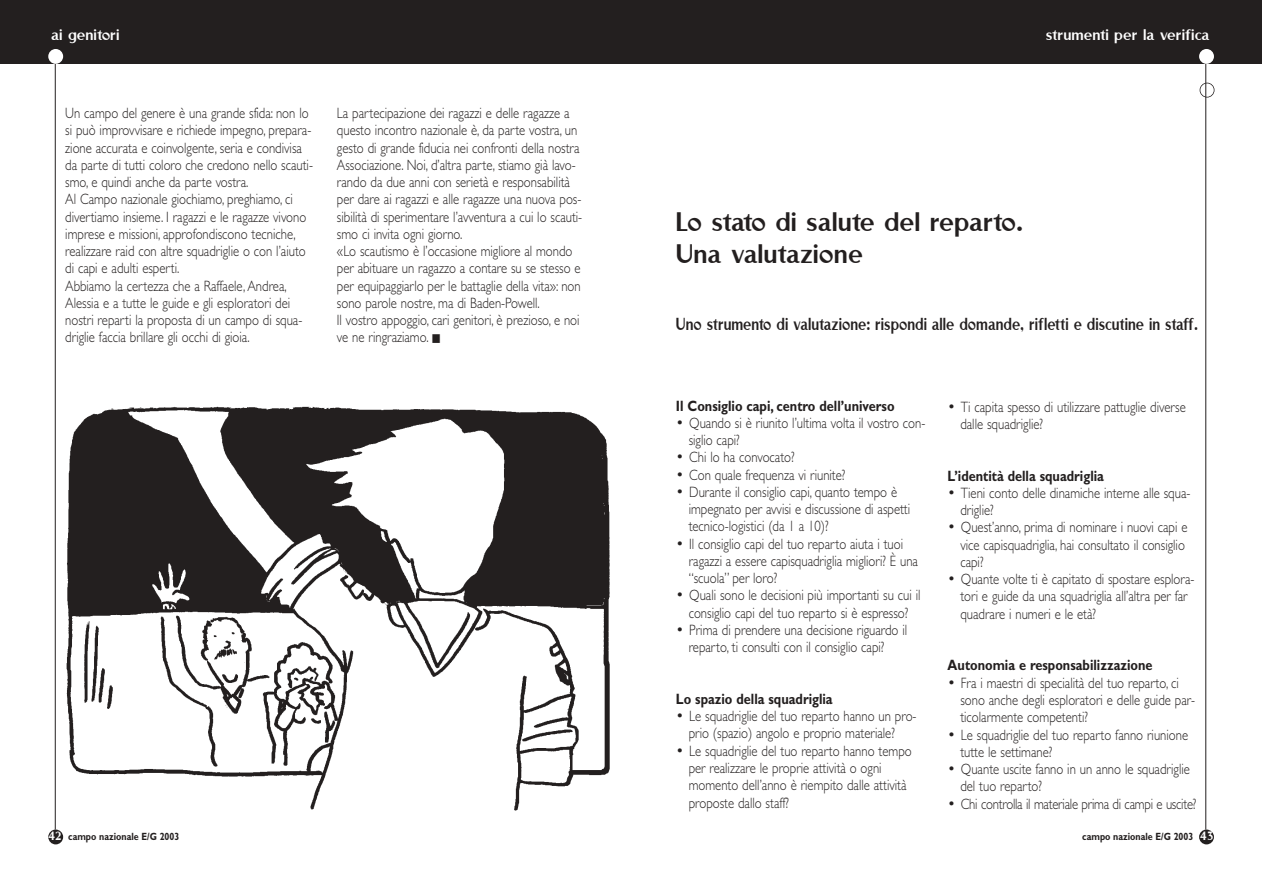
<style>
.page{position:relative;width:1263px;height:893px;background:#fff}
.page>*{position:absolute;margin:0;border:0;box-sizing:border-box;transform-origin:0 0}
.t1{font:30px/32.2px "Rubino Sans ICG Fill";color:#231f1f}
.t2{font:19.5px "Rubino Sans ICG Fill";color:#231f1f;scale:.85 1}
.t3{font:17.25px "Rubino Sans ICG Fill";color:#fff}
.t4{font:300 15px/17.2px "Gill Sans";color:#231f1f;scale:.85 1}
.t5{font:700 15px "Gill Sans";color:#231f1f;scale:.85 1}
.t6{font:300 15px "Gill Sans";letter-spacing:-.02em;color:#231f1f;scale:.85 1}
.t7{font:13.5px "Rubino Sans ICG Fill";color:#fff}
.t8{font:700 10.5px "Gill Sans";color:#231f1f;scale:.85 1}
.s1{font-family:"Rubino Sans ICG Fill";font-weight:400;font-size:13.5px;color:#fff}
.s2{font-size:16.5px}
</style>
<div class="page">
<div style="left:1200px;top:83px;width:15px;height:15px;border:2px solid #231f1f;border-radius:50%"></div>
<div style="left:631px;top:0;width:631px;height:64px;background:#231f1f"></div>
<hr style="left:1206px;top:62px;width:1px;height:767px;background:#231f1f">
<div style="left:1199px;top:829px;width:15px;height:15px;background:#231f1f;border-radius:50%"></div>
<div style="left:1199px;top:49px;width:15px;height:15px;background:#fff;border-radius:50%"></div>
<div style="left:0;top:0;width:631px;height:64px;background:#231f1f"></div>
<hr style="left:55px;top:62px;width:1px;height:767px;background:#231f1f">
<div style="left:48px;top:829px;width:15px;height:15px;background:#231f1f;border-radius:50%"></div>
<div style="left:48px;top:49px;width:15px;height:15px;background:#fff;border-radius:50%"></div>
<img style="left:66px;top:406px;width:544px;height:405px">
<p class="t3" style="left:51px;top:28px;width:70px">ai genitori</p>
<p class="t4" style="left:65px;top:106px;width:293px">Un campo del genere è una grande sfida: non lo si può improvvisare e richiede impegno, prepara&shy;zione accurata e coinvolgente, seria e condivisa da parte di tutti coloro che credono nello scauti&shy;smo, e quindi anche da parte vostra.<br>Al Campo nazionale giochiamo, preghiamo, ci divertiamo insieme. I ragazzi e le ragazze vivono imprese e missioni, approfondiscono tecniche, realizzare raid con altre squadriglie o con l’aiuto di capi e adulti esperti.<br>Abbiamo la certezza che a Raffaele, Andrea, Alessia e a tutte le guide e gli esploratori dei nostri reparti la proposta di un campo di squa&shy;driglie faccia brillare gli occhi di gioia.</p>
<p class="t4" style="left:337px;top:106px;width:290px">La partecipazione dei ragazzi e delle ragazze a questo incontro nazionale è, da parte vostra, un gesto di grande fiducia nei confronti della nostra Associazione. Noi, d’altra parte, stiamo già lavo&shy;rando da due anni con serietà e responsabilità per dare ai ragazzi e alle ragazze una nuova pos&shy;sibilità di sperimentare l’avventura a cui lo scauti&shy;smo ci invita ogni giorno.<br>«Lo scautismo è l’occasione migliore al mondo per abituare un ragazzo a contare su se stesso e per equipaggiarlo per le battaglie della vita»: non sono parole nostre, ma di Baden-Powell.<br>Il vostro appoggio, cari genitori, è prezioso, e noi ve ne ringraziamo.</p>
<p class="t8" style="left:48px;top:832px;width:156px"><span class="s1">42</span> campo nazionale E/G 2003</p>
<p class="t3" style="left:1046px;top:29px;width:165px">strumenti per la verifica</p>
<h1 class="t1" style="left:676px;top:208px;width:349px">Lo stato di salute del reparto.<br>Una valutazione</h1>
<h2 class="t2" style="left:676px;top:317px;width:616px">Uno strumento di valutazione: rispondi alle domande, rifletti e discutine in staff.</h2>
<p class="t5" style="left:676px;top:400px;width:259px">Il Consiglio capi, centro dell’universo</p>
<p class="t4" style="left:689px;top:416px;width:280px;text-indent:-13px"><span class="s2">•</span> Quando si è riunito l’ultima volta il vostro con&shy;siglio capi?</p>
<p class="t4" style="left:676px;top:450px;width:141px"><span class="s2">•</span> Chi lo ha convocato?</p>
<p class="t4" style="left:676px;top:467px;width:201px"><span class="s2">•</span> Con quale frequenza vi riunite?</p>
<p class="t4" style="left:689px;top:485px;width:262px;text-indent:-13px"><span class="s2">•</span> Durante il consiglio capi, quanto tempo è impegnato per avvisi e discussione di aspetti tecnico-logistici (da 1 a 10)?</p>
<p class="t4" style="left:689px;top:536px;width:271px;text-indent:-13px"><span class="s2">•</span> Il consiglio capi del tuo reparto aiuta i tuoi ragazzi a essere capisquadriglia migliori? È una “scuola” per loro?</p>
<p class="t4" style="left:676px;top:588px;width:289px;text-align:center"><span class="s2">•</span> Quali sono le decisioni più importanti su cui il consiglio capi del tuo reparto si è espresso?</p>
<p class="t4" style="left:689px;top:623px;width:259px;text-indent:-13px"><span class="s2">•</span> Prima di prendere una decisione riguardo il reparto, ti consulti con il consiglio capi?</p>
<p class="t5" style="left:676px;top:693px;width:186px">Lo spazio della squadriglia</p>
<p class="t4" style="left:676px;top:709px;width:285px;text-align:center"><span class="s2">•</span> Le squadriglie del tuo reparto hanno un pro&shy;prio (spazio) angolo e proprio materiale?</p>
<p class="t4" style="left:689px;top:743px;width:264px;text-indent:-13px"><span class="s2">•</span> Le squadriglie del tuo reparto hanno tempo per realizzare le proprie attività o ogni momento dell’anno è riempito dalle attività proposte dallo staff?</p>
<p class="t4" style="left:960px;top:399px;width:267px;text-indent:-13px"><span class="s2">•</span> Ti capita spesso di utilizzare pattuglie diverse dalle squadriglie?</p>
<p class="t5" style="left:948px;top:470px;width:186px">L’identità della squadriglia</p>
<p class="t4" style="left:960px;top:486px;width:272px;text-indent:-13px"><span class="s2">•</span> Tieni conto delle dinamiche interne alle squa&shy;driglie?</p>
<p class="t4" style="left:960px;top:520px;width:269px;text-indent:-13px"><span class="s2">•</span> Quest’anno, prima di nominare i nuovi capi e vice capisquadriglia, hai consultato il consiglio capi?</p>
<p class="t4" style="left:960px;top:572px;width:277px;text-indent:-13px"><span class="s2">•</span> Quante volte ti è capitato di spostare esplora&shy;tori e guide da una squadriglia all’altra per far quadrare i numeri e le età?</p>
<p class="t5" style="left:948px;top:660px;width:243px">Autonomia e responsabilizzazione</p>
<p class="t4" style="left:960px;top:675px;width:278px;text-indent:-13px"><span class="s2">•</span> Fra i maestri di specialità del tuo reparto, ci sono anche degli esploratori e delle guide par&shy;ticolarmente competenti?</p>
<p class="t4" style="left:960px;top:727px;width:269px;text-indent:-13px"><span class="s2">•</span> Le squadriglie del tuo reparto fanno riunione tutte le settimane?</p>
<p class="t4" style="left:960px;top:762px;width:272px;text-indent:-13px"><span class="s2">•</span> Quante uscite fanno in un anno le squadriglie del tuo reparto?</p>
<p class="t6" style="left:948px;top:798px;width:294px"><span class="s2">•</span> Chi controlla il materiale prima di campi e uscite?</p>
<p class="t7" style="left:1200px;top:830px;width:15px">43</p>
<p class="t8" style="left:1082px;top:832px;width:132px">campo nazionale E/G 2003</p>
</div>
